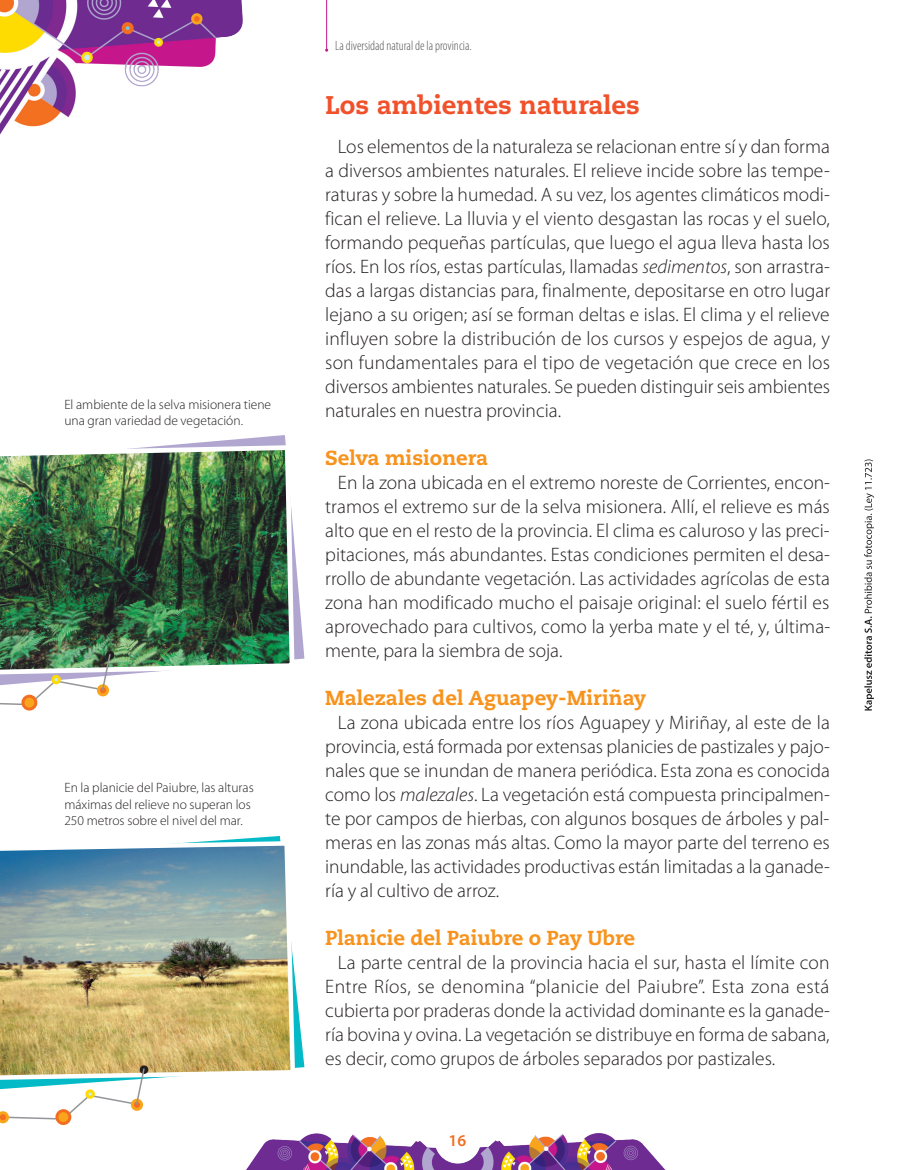
<style>
.page{position:relative;width:915px;height:1170px;background:#fff}
.page>*{position:absolute;margin:0;border:0;box-sizing:border-box;transform-origin:0 0}
.t1{font:800 25.5px "Caecilia LT Std";color:#f0512b}
.t2{font:800 20.25px "Caecilia LT Std";color:#f7931d}
.t3{font:300 19.5px/24px "Myriad Pro";color:#231f20;text-align:justify}
.t4{font:600 16.5px "Myriad Pro";color:#f36e21}
.t5{font:300 13.5px/16.5px "Myriad Pro";color:#231f20}
.t6{font:300 condensed 13.5px "Myriad Pro";color:#57585a}
.s1{font-style:italic}
</style>
<div class="page">
<hr style="left:326px;top:0;width:1px;height:50px;background:#c5168c">
<img style="left:0;top:0;width:243px;height:135px">
<svg style="left:207px;top:435px;width:97px;height:225px"></svg>
<img style="left:0;top:442px;width:297px;height:234px">
<div style="left:21px;top:694px;width:17px;height:16px;border:3px solid #f36e21;border-radius:50%"></div>
<svg style="left:106px;top:650px;width:8px;height:9px"></svg>
<img style="left:0;top:652px;width:112px;height:55px">
<svg style="left:252px;top:836px;width:52px;height:232px"></svg>
<img style="left:0;top:838px;width:297px;height:241px">
<div style="left:55px;top:1108px;width:17px;height:17px;border:3px solid #f36e21;border-radius:50%"></div>
<svg style="left:139px;top:1065px;width:9px;height:8px"></svg>
<svg style="left:0;top:1067px;width:146px;height:56px"></svg>
<svg style="left:864px;top:459px;width:9px;height:251px"></svg>
<img style="left:247px;top:1133px;width:418px;height:36px">
<p class="t5" style="left:64px;top:395px;width:208px">El ambiente de la selva misionera tiene una gran variedad de vegetación.</p>
<p class="t5" style="left:64px;top:779px;width:191px">En la planicie del Paiubre, las alturas máximas del relieve no superan los<br>250 metros sobre el nivel del mar.</p>
<p class="t6" style="left:335px;top:37px;width:138px">La diversidad natural de la provincia.</p>
<h1 class="t1" style="left:325px;top:89px;width:316px">Los ambientes naturales</h1>
<p class="t3" style="left:325px;top:134px;width:506px;text-indent:13px">Los elementos de la naturaleza se relacionan entre sí y dan forma a diversos ambientes naturales. El relieve incide sobre las tempe&shy;raturas y sobre la humedad. A su vez, los agentes climáticos modi&shy;fican el relieve. La lluvia y el viento desgastan las rocas y el suelo, formando pequeñas partículas, que luego el agua lleva hasta los ríos. En los ríos, estas partículas, llamadas <span class="s1">sedimentos</span>, son arrastra&shy;das a largas distancias para, finalmente, depositarse en otro lugar lejano a su origen; así se forman deltas e islas. El clima y el relieve influyen sobre la distribución de los cursos y espejos de agua, y son fundamentales para el tipo de vegetación que crece en los diversos ambientes naturales. Se pueden distinguir seis ambientes naturales en nuestra provincia.</p>
<p class="t2" style="left:325px;top:445px;width:164px">Selva misionera</p>
<p class="t3" style="left:325px;top:470px;width:506px;text-indent:13px">En la zona ubicada en el extremo noreste de Corrientes, encon&shy;tramos el extremo sur de la selva misionera. Allí, el relieve es más alto que en el resto de la provincia. El clima es caluroso y las preci&shy;pitaciones, más abundantes. Estas condiciones permiten el desa&shy;rrollo de abundante vegetación. Las actividades agrícolas de esta zona han modificado mucho el paisaje original: el suelo fértil es aprovechado para cultivos, como la yerba mate y el té, y, última&shy;mente, para la siembra de soja.</p>
<p class="t2" style="left:325px;top:685px;width:322px">Malezales del Aguapey-Miriñay</p>
<p class="t3" style="left:325px;top:710px;width:506px;text-indent:13px">La zona ubicada entre los ríos Aguapey y Miriñay, al este de la provincia, está formada por extensas planicies de pastizales y pajo&shy;nales que se inundan de manera periódica. Esta zona es conocida como los <span class="s1">malezales</span>. La vegetación está compuesta principalmen&shy;te por campos de hierbas, con algunos bosques de árboles y pal&shy;meras en las zonas más altas. Como la mayor parte del terreno es inundable, las actividades productivas están limitadas a la ganade&shy;ría y al cultivo de arroz.</p>
<p class="t2" style="left:325px;top:925px;width:311px">Planicie del Paiubre o Pay Ubre</p>
<p class="t3" style="left:325px;top:950px;width:506px;text-indent:13px">La parte central de la provincia hacia el sur, hasta el límite con Entre Ríos, se denomina “planicie del Paiubre”. Esta zona está cubierta por praderas donde la actividad dominante es la ganade&shy;ría bovina y ovina. La vegetación se distribuye en forma de sabana, es decir, como grupos de árboles separados por pastizales.</p>
<p class="t4" style="left:448px;top:1129px;width:19px">16</p>
</div>
